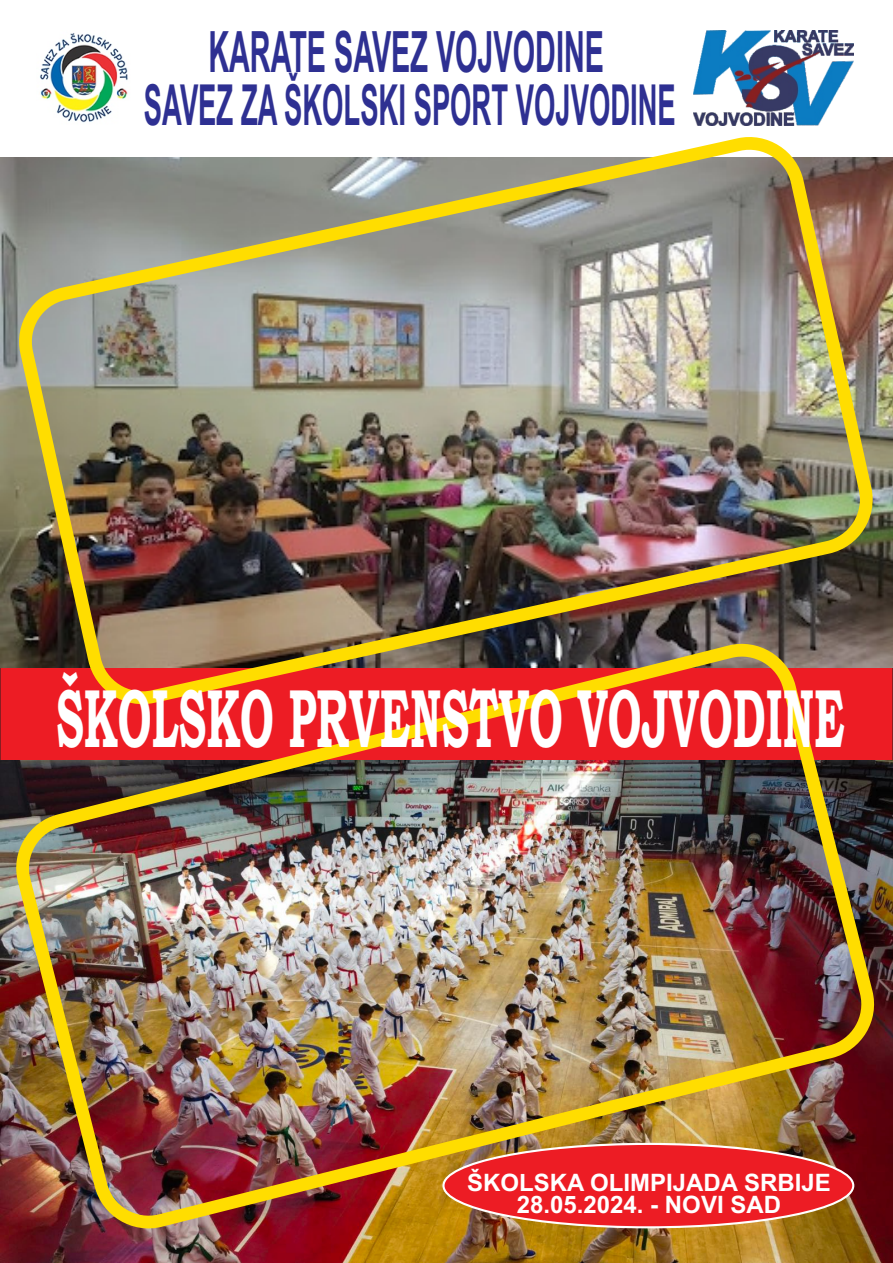
<style>
.page{position:relative;width:893px;height:1263px;background:#fff}
.page>*{position:absolute;margin:0;border:0;box-sizing:border-box;transform-origin:0 0}
.t1{font:700 83.1px "Bookman Old Style";color:#fff;scale:.51 1}
.t2{font:700 57px "Arial";color:#2e3092;scale:.5 1}
.t3{font:700 56.7px "Arial";color:#2e3092;scale:.48 1}
.t4{font:700 24px/21.8px "Arial";color:#fff;text-align:center}
</style>
<div class="page">
<img style="left:0;top:761px;width:893px;height:502px">
<img style="left:6px;top:137px;width:880px;height:493px">
<img style="left:2px;top:630px;width:886px;height:612px">
<img style="left:693px;top:31px;width:160px;height:95px">
<img style="left:40px;top:33px;width:88px;height:90px">
<div style="left:442px;top:1143px;width:412px;height:85px;background:#ed1c24;border:2px solid #fff;border-radius:50%"></div>
<h2 class="t2" style="left:208px;top:31px;width:793px">KARATE SAVEZ VOJVODINE</h2>
<h3 class="t3" style="left:144px;top:84px;width:1110px">SAVEZ ZA ŠKOLSKI SPORT VOJVODINE</h3>
<h1 class="t1" style="left:56px;top:687px;width:1547px">ŠKOLSKO PRVENSTVO VOJVODINE</h1>
<p class="t4" style="left:467px;top:1174px;width:365px">ŠKOLSKA OLIMPIJADA SRBIJE<br>28.05.2024. - NOVI SAD</p>
</div>
